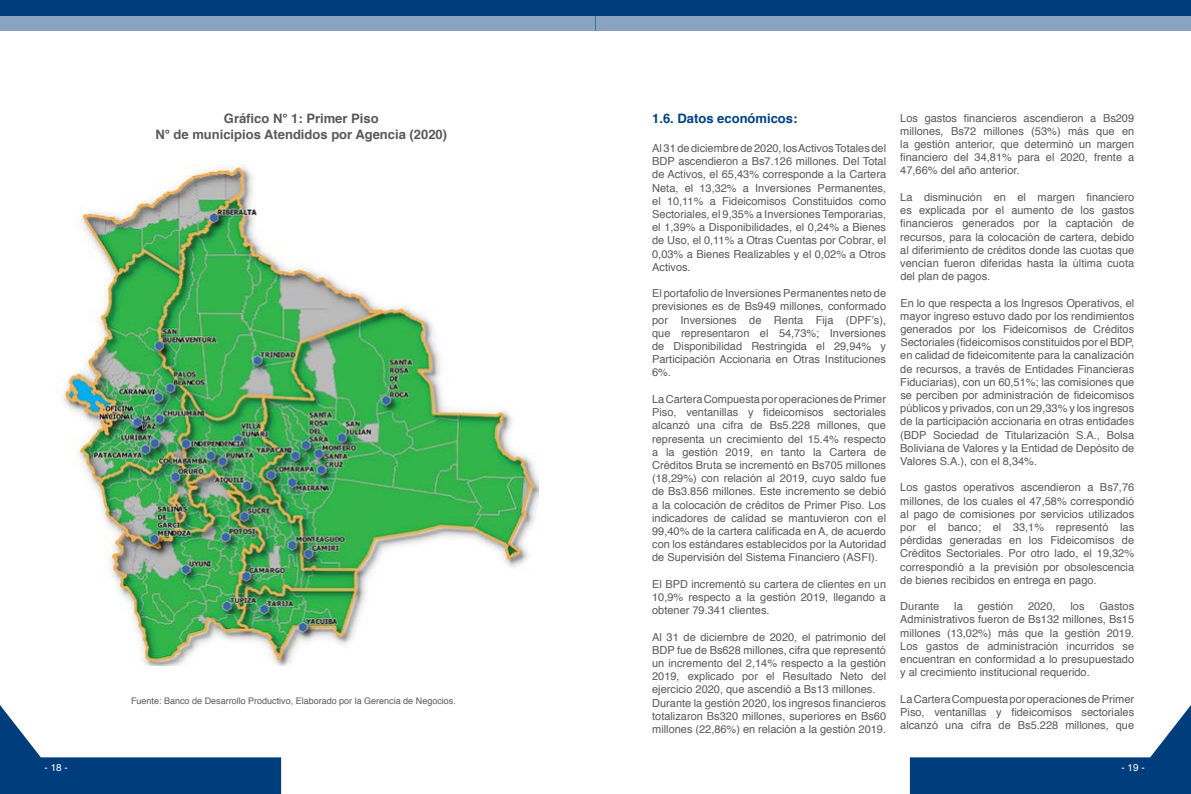
<style>
.page{position:relative;width:1191px;height:794px;background:#fff}
.page>*{position:absolute;margin:0;border:0;box-sizing:border-box;transform-origin:0 0}
.t1{font:700 13px/15.6px "Helvetica";color:#58595b;text-align:center}
.t2{font:700 13px "Helvetica";color:#004282}
.t3{font:11px/13.2px "Helvetica";color:#58595b;text-align:justify}
.t4{font:10px "Helvetica";color:#fff}
.t5{font:9px "Helvetica";color:#58595b}
</style>
<div class="page">
<svg style="left:0;top:705px;width:281px;height:89px"></svg>
<div style="left:0;top:0;width:595px;height:15px;background:#003d7c"></div>
<div style="left:0;top:15px;width:595px;height:16px;background:#88a4c1"></div>
<svg style="left:910px;top:705px;width:281px;height:89px"></svg>
<div style="left:595px;top:0;width:596px;height:15px;background:#003d7c"></div>
<div style="left:595px;top:15px;width:596px;height:16px;background:#88a4c1"></div>
<img style="left:57px;top:164px;width:481px;height:501px">
<p class="t1" style="left:155px;top:111px;width:293px">Gráfico N° 1: Primer Piso<br>N° de municipios Atendidos por Agencia (2020)</p>
<p class="t5" style="left:131px;top:693px;width:326px">Fuente: Banco de Desarrollo Productivo, Elaborado por la Gerencia de Negocios.</p>
<p class="t2" style="left:652px;top:108px;width:147px">1.6. Datos económicos:</p>
<p class="t3" style="left:652px;top:142px;width:235px">Al 31 de diciembre de 2020, losActivosTotales del BDP ascendieron a Bs7.126 millones. Del Total de Activos, el 65,43% corresponde a la Cartera Neta, el 13,32% a Inversiones Permanentes, el 10,11% a Fideicomisos Constituidos como Sectoriales, el 9,35% a Inversiones Temporarias, el 1,39% a Disponibilidades, el 0,24% a Bienes de Uso, el 0,11% a Otras Cuentas por Cobrar, el 0,03% a Bienes Realizables y el 0,02% a Otros Activos.</p>
<p class="t3" style="left:652px;top:287px;width:235px">El portafolio de Inversiones Permanentes neto de previsiones es de Bs949 millones, conformado por Inversiones de Renta Fija (DPF’s), que representaron el 54,73%; Inversiones de Disponibilidad Restringida el 29,94% y Participación Accionaria en Otras Instituciones 6%.</p>
<p class="t3" style="left:652px;top:393px;width:235px">LaCarteraCompuestaporoperacionesdePrimer Piso, ventanillas y fideicomisos sectoriales alcanzó una cifra de Bs5.228 millones, que representa un crecimiento del 15.4% respecto a la gestión 2019, en tanto la Cartera de Créditos Bruta se incrementó en Bs705 millones (18,29%) con relación al 2019, cuyo saldo fue de Bs3.856 millones. Este incremento se debió a la colocación de créditos de Primer Piso. Los indicadores de calidad se mantuvieron con el 99,40% de la cartera calificada en A, de acuerdo con los estándares establecidos por la Autoridad de Supervisión del Sistema Financiero (ASFI).</p>
<p class="t3" style="left:652px;top:577px;width:235px">El BPD incrementó su cartera de clientes en un 10,9% respecto a la gestión 2019, llegando a obtener 79.341 clientes.</p>
<p class="t3" style="left:652px;top:630px;width:235px;text-align:left">Al 31 de diciembre de 2020, el patrimonio del BDP fue de Bs628 millones, cifra que representó un incremento del 2,14% respecto a la gestión 2019, explicado por el Resultado Neto del ejercicio 2020, que ascendió a Bs13 millones.<br>Durante la gestión 2020, los ingresos financieros totalizaron Bs320 millones, superiores en Bs60 millones (22,86%) en relación a la gestión 2019.</p>
<p class="t3" style="left:900px;top:112px;width:235px">Los gastos financieros ascendieron a Bs209 millones, Bs72 millones (53%) más que en la gestión anterior, que determinó un margen financiero del 34,81% para el 2020, frente a 47,66% del año anterior.</p>
<p class="t3" style="left:900px;top:191px;width:235px">La disminución en el margen financiero es explicada por el aumento de los gastos financieros generados por la captación de recursos, para la colocación de cartera, debido al diferimiento de créditos donde las cuotas que vencían fueron diferidas hasta la última cuota del plan de pagos.</p>
<p class="t3" style="left:900px;top:296px;width:235px">En lo que respecta a los Ingresos Operativos, el mayor ingreso estuvo dado por los rendimientos generados por los Fideicomisos de Créditos Sectoriales (fideicomisos constituidos por elBDP, en calidad de fideicomitente para la canalización de recursos, a través de Entidades Financieras Fiduciarias), con un 60,51%; las comisiones que se perciben por administración de fideicomisos públicos y privados, con un 29,33% y los ingresos de la participación accionaria en otras entidades (BDP Sociedad de Titularización S.A., Bolsa Boliviana de Valores y la Entidad de Depósito de Valores S.A.), con el 8,34%.</p>
<p class="t3" style="left:900px;top:481px;width:235px">Los gastos operativos ascendieron a Bs7,76 millones, de los cuales el 47,58% correspondió al pago de comisiones por servicios utilizados por el banco; el 33,1% representó las pérdidas generadas en los Fideicomisos de Créditos Sectoriales. Por otro lado, el 19,32% correspondió a la previsión por obsolescencia de bienes recibidos en entrega en pago.</p>
<p class="t3" style="left:900px;top:600px;width:41px">Durante</p>
<p class="t3" style="left:954px;top:600px;width:10px">la</p>
<p class="t3" style="left:977px;top:600px;width:37px">gestión</p>
<p class="t3" style="left:1028px;top:600px;width:29px">2020,</p>
<p class="t3" style="left:1070px;top:600px;width:16px">los</p>
<p class="t3" style="left:900px;top:600px;width:235px;text-indent:199px">Gastos Administrativos fueron de Bs132 millones, Bs15 millones (13,02%) más que la gestión 2019.<br>Los gastos de administración incurridos se encuentran en conformidad a lo presupuestado y al crecimiento institucional requerido.</p>
<p class="t3" style="left:900px;top:692px;width:235px">LaCarteraCompuestaporoperacionesdePrimer Piso, ventanillas y fideicomisos sectoriales alcanzó una cifra de Bs5.228 millones, que</p>
<p class="t4" style="left:45px;top:760px;width:25px">- 18 -</p>
<p class="t4" style="left:1121px;top:760px;width:25px">-19-</p>
</div>
